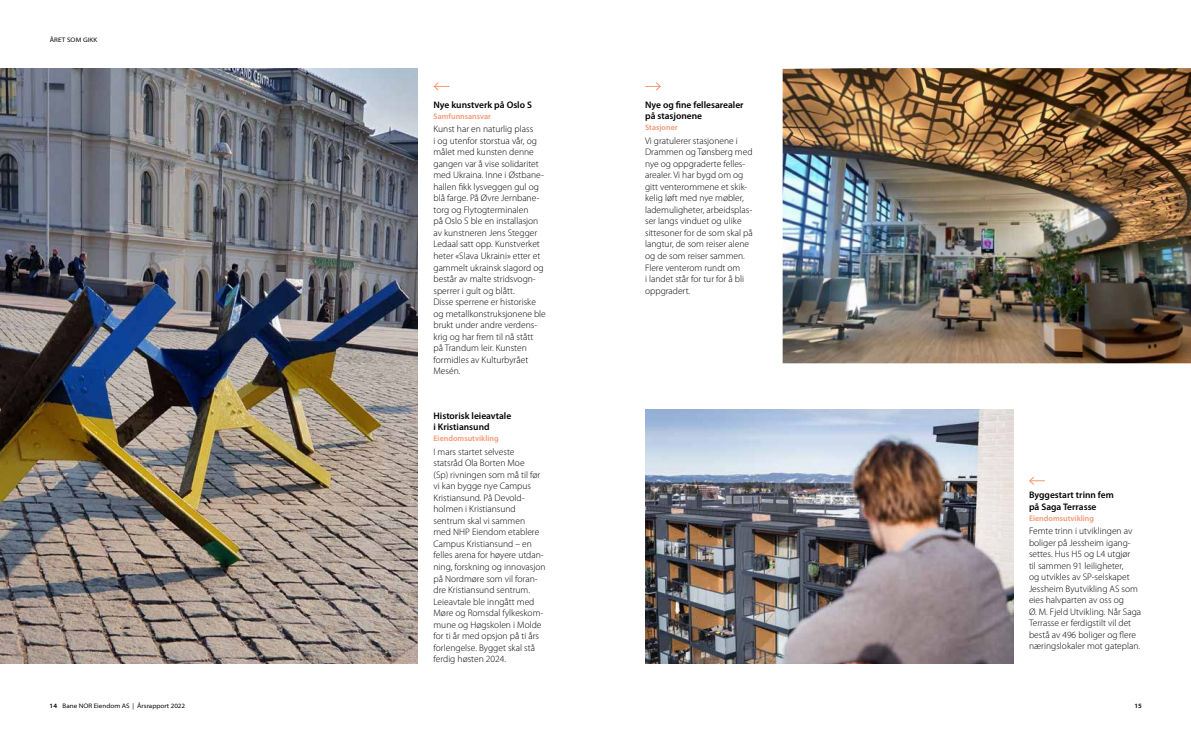
<style>
.page{position:relative;width:1191px;height:738px;background:#fff}
.page>*{position:absolute;margin:0;border:0;box-sizing:border-box;transform-origin:0 0}
.t1{font:300 9.5px/11.5px "Myriad Pro";color:#000}
.t2{font:600 9.5px/11.5px "Myriad Pro";color:#000}
.t3{font:600 8px "Myriad Pro";color:#f79672}
.t4{font:semi-expanded 6.5px "Myriad Pro";color:#000}
.t5{font:semi-expanded 6.5px "Myriad Pro";letter-spacing:.02em;color:#000}
.t6{font:600 semi-expanded 6.5px "Myriad Pro";color:#000}
.s1{font-weight:600}
</style>
<div class="page">
<img style="left:782px;top:68px;width:409px;height:295px">
<img style="left:0;top:68px;width:417px;height:595px">
<img style="left:645px;top:409px;width:368px;height:254px">
<svg style="left:645px;top:82px;width:16px;height:9px"></svg>
<svg style="left:1029px;top:476px;width:15px;height:9px"></svg>
<svg style="left:433px;top:82px;width:16px;height:9px"></svg>
<p class="t5" style="left:50px;top:35px;width:49px">ÅRET SOM GIKK</p>
<p class="t2" style="left:433px;top:99px;width:100px">Nye kunstverk på Oslo S</p>
<p class="t3" style="left:433px;top:112px;width:59px">Samfunnsansvar</p>
<p class="t1" style="left:433px;top:123px;width:114px">Kunst har en naturlig plass<br>i og utenfor storstua vår, og målet med kunsten denne gangen var å vise solidaritet med Ukraina. Inne i Østbane&shy;hallen fikk lysveggen gul og blå farge. På Øvre Jernbane&shy;torg og Flytogterminalen<br>på Oslo S ble en installasjon av kunstneren Jens Stegger<br>Ledaal satt opp. Kunstverket heter «Slava Ukraini» etter et gammelt ukrainsk slagord og består av malte stridsvogn&shy;sperrer i gult og blått.<br>Disse sperrene er historiske og metallkonstruksjonene ble brukt under andre verdens&shy;krig og har frem til nå stått<br>på Trandum leir. Kunsten formidles av Kulturbyrået<br>Mesén.</p>
<p class="t2" style="left:433px;top:410px;width:79px">Historisk leieavtale i Kristiansund</p>
<p class="t3" style="left:433px;top:434px;width:67px">Eiendomsutvikling</p>
<p class="t1" style="left:433px;top:445px;width:114px">I mars startet selveste statsråd Ola Borten Moe<br>(Sp) rivningen som må til før vi kan bygge nye Campus<br>Kristiansund. På Devold&shy;holmen i Kristiansund sentrum skal vi sammen<br>med NHP Eiendom etablere<br>Campus Kristiansund – en felles arena for høyere utdan&shy;ning, forskning og innovasjon på Nordmøre som vil foran&shy;dre Kristiansund sentrum.<br>Leieavtale ble inngått med<br>Møre og Romsdal fylkeskom&shy;mune og Høgskolen i Molde for ti år med opsjon på ti års forlengelse. Bygget skal stå ferdig høsten 2024.</p>
<p class="t2" style="left:645px;top:99px;width:100px">Nye og fine fellesarealer på stasjonene</p>
<p class="t3" style="left:645px;top:123px;width:34px">Stasjoner</p>
<p class="t1" style="left:645px;top:135px;width:109px">Vi gratulerer stasjonene i<br>Drammen og Tønsberg med nye og oppgraderte felles&shy;arealer. Vi har bygd om og gitt venterommene et skik&shy;kelig løft med nye møbler, lademuligheter, arbeidsplas&shy;ser langs vinduet og ulike sittesoner for de som skal på langtur, de som reiser alene og de som reiser sammen.<br>Flere venterom rundt om<br>i landet står for tur for å bli oppgradert.</p>
<p class="t2" style="left:1029px;top:489px;width:86px">Byggestart trinn fem på Saga Terrasse</p>
<p class="t3" style="left:1029px;top:513px;width:67px">Eiendomsutvikling</p>
<p class="t1" style="left:1029px;top:525px;width:114px">Femte trinn i utviklingen av boliger på Jessheim igang&shy;settes. Hus H5 og L4 utgjør<br>til sammen 91 leiligheter,<br>og utvikles av SP-selskapet<br>Jessheim Byutvikling AS som eies halvparten av oss og<br>Ø. M. Fjeld Utvikling. Når Saga<br>Terrasse er ferdigstilt vil det bestå av 496 boliger og flere næringslokaler mot gateplan.</p>
<p class="t4" style="left:50px;top:701px;width:137px"><span class="s1">14</span> Bane NOR Eiendom AS | Årsrapport 2022</p>
<p class="t6" style="left:1134px;top:701px;width:9px">15</p>
</div>
